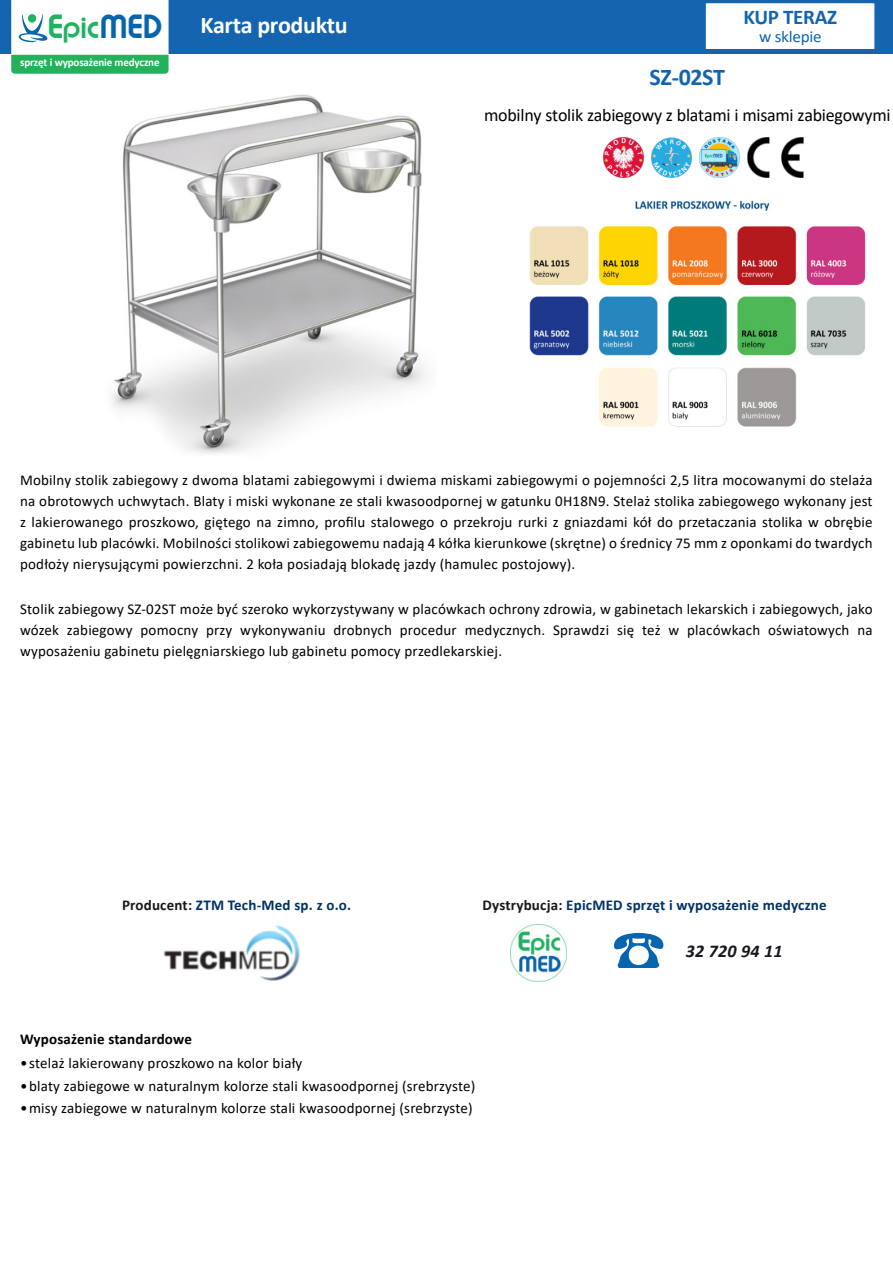
<style>
.page{position:relative;width:893px;height:1263px;background:#fff}
.page>*{position:absolute;margin:0;border:0;box-sizing:border-box;transform-origin:0 0}
.t1{font:700 54px "Malgun Gothic";color:#0765b0}
.t2{font:24.75px "Brandish";color:#1eb360}
.t3{font:700 24px "Calibri";letter-spacing:-.015em;color:#fff}
.t4{font:700 24px "Calibri";letter-spacing:-.015em;color:#1364b0}
.t5{font:700 21px "Calibri";letter-spacing:-.015em;color:#1364b0}
.t6{font:18px "Calibri";letter-spacing:-.015em;color:#000}
.t7{font:italic 700 18px "Calibri";letter-spacing:.015em;color:#1a161e}
.t8{font:16.5px "Calibri";letter-spacing:-.015em;color:#1364b0;scale:1.04 1}
.t9{font:15px/21px "Calibri";letter-spacing:.015em;color:#000;text-align:justify}
.t10{font:700 15px "Calibri";letter-spacing:.015em;color:#003264}
.t11{font:700 15px "Calibri";letter-spacing:.015em;color:#000}
.t12{font:700 11.25px "Calibri";letter-spacing:-.015em;color:#fff}
.s1{font-size:28.35px}
.s2{font-size:28.35px;color:#0765b0}
.s3{color:#1a161e}
</style>
<div class="page">
<img style="left:111px;top:94px;width:316px;height:360px">
<div style="left:0;top:0;width:893px;height:54px;background:#1564af"></div>
<svg style="left:11px;top:0;width:158px;height:74px;background:#c0e8d3"></svg>
<img style="left:603px;top:137px;width:41px;height:41px">
<img style="left:699px;top:137px;width:41px;height:41px">
<img style="left:651px;top:137px;width:41px;height:41px">
<img style="left:747px;top:137px;width:57px;height:41px">
<div style="left:706px;top:3px;width:168px;height:46px;background:#fff;border:1px solid #fff"></div>
<img style="left:529px;top:200px;width:337px;height:227px">
<img style="left:510px;top:925px;width:57px;height:56px">
<img style="left:164px;top:925px;width:136px;height:56px">
<h2 class="t2" style="left:48px;top:10px;width:116px"><span class="s1">E</span>pic<span class="s2">MED</span></h2>
<p class="t12" style="left:20px;top:58px;width:141px">sprzęt i wyposażenie medyczne</p>
<h3 class="t3" style="left:200px;top:15px;width:149px">Karta produktu</h3>
<h3 class="t5" style="left:743px;top:8px;width:95px">KUP TERAZ</h3>
<p class="t8" style="left:759px;top:30px;width:62px">w sklepie</p>
<h3 class="t4" style="left:650px;top:67px;width:77px">SZ-02ST</h3>
<p class="t6" style="left:484px;top:108px;width:408px">mobilny stolik zabiegowy z blatami i misami zabiegowymi</p>
<p class="t9" style="left:20px;top:471px;width:854px">Mobilny stolik zabiegowy z dwoma blatami zabiegowymi i dwiema miskami zabiegowymi o pojemności 2,5 litra mocowanymi do stelaża na obrotowych uchwytach. Blaty i miski wykonane ze stali kwasoodpornej w gatunku 0H18N9. Stelaż stolika zabiegowego wykonany jest z lakierowanego proszkowo, giętego na zimno, profilu stalowego o przekroju rurki z gniazdami kół do przetaczania stolika w obrębie gabinetu lub placówki. Mobilności stolikowi zabiegowemu nadają 4 kółka kierunkowe (skrętne) o średnicy 75 mm z oponkami do twardych podłoży nierysującymi powierzchni. 2 koła posiadają blokadę jazdy (hamulec postojowy).</p>
<p class="t9" style="left:20px;top:600px;width:854px">Stolik zabiegowy SZ-02ST może być szeroko wykorzystywany w placówkach ochrony zdrowia, w gabinetach lekarskich i zabiegowych, jako wózek zabiegowy pomocny przy wykonywaniu drobnych procedur medycznych. Sprawdzi się też w placówkach oświatowych na wyposażeniu gabinetu pielęgniarskiego lub gabinetu pomocy przedlekarskiej.</p>
<p class="t10" style="left:122px;top:898px;width:231px"><span class="s3">Producent:</span> ZTM Tech-Med sp. z o.o.</p>
<p class="t10" style="left:482px;top:898px;width:346px"><span class="s3">Dystrybucja:</span> EpicMED sprzęt i wyposażenie medyczne</p>
<h1 class="t1" style="left:612px;top:923px;width:55px">☎</h1>
<p class="t7" style="left:686px;top:943px;width:98px">32 720 94 11</p>
<p class="t11" style="left:20px;top:1032px;width:173px">Wyposażenie standardowe</p>
<p class="t9" style="left:20px;top:1054px;width:284px">•stelaż lakierowany proszkowo na kolor biały</p>
<p class="t9" style="left:20px;top:1077px;width:457px">•blaty zabiegowe w naturalnym kolorze stali kwasoodpornej (srebrzyste)</p>
<p class="t9" style="left:20px;top:1099px;width:454px">•misy zabiegowe w naturalnym kolorze stali kwasoodpornej (srebrzyste)</p>
</div>
